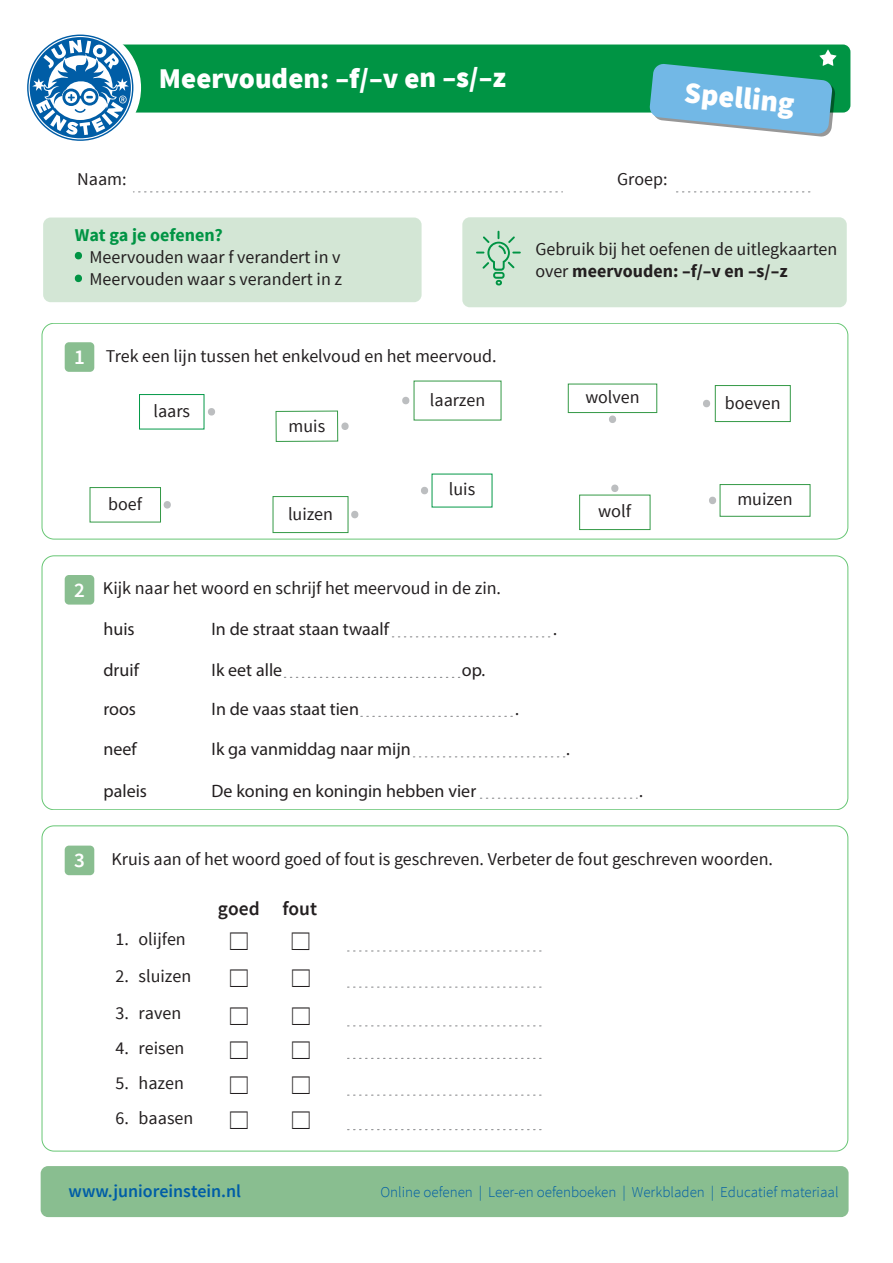
<style>
.page{position:relative;width:893px;height:1263px;background:#fff}
.page>*{position:absolute;margin:0;border:0;box-sizing:border-box;transform-origin:0 0}
.t1{font:900 30px "Source Sans Pro";color:#fff}
.t2{font:900 28.5px "Source Sans Pro";letter-spacing:-.005em;color:#fff}
.t3{font:600 19.5px "Source Sans Pro";color:#231f20}
.t4{font:18px/37.2px "Source Sans Pro";color:#231f20}
.t5{font:18px "Myriad Pro";color:#231f20}
.t6{font:600 18px "Source Sans Pro";color:#005da6}
.t7{font:700 18px "Source Sans Pro";color:#009444}
.t8{font:300 15px "Source Sans Pro";color:#005da6}
.s1{font-weight:700}
.s2{font-weight:600;font-size:21px;color:#fff}
</style>
<div class="page">
<div style="left:41px;top:1166px;width:808px;height:51px;background:#89be90;border-radius:7px"></div>
<div style="left:43px;top:45px;width:807px;height:68px;background:#009444;border-radius:7px"></div>
<div style="left:20px;top:27px;width:121px;height:121px;background:#fff;border-radius:50%"></div>
<svg style="left:27px;top:35px;width:106px;height:106px"></svg>
<svg style="left:133px;top:191px;width:430px;height:1px"></svg>
<svg style="left:676px;top:191px;width:135px;height:1px"></svg>
<svg style="left:649px;top:50px;width:187px;height:87px"></svg>
<div style="left:65px;top:845px;width:29px;height:30px;background:#89be90;border-radius:4px"></div>
<svg style="left:348px;top:950px;width:194px;height:1px"></svg>
<svg style="left:348px;top:986px;width:194px;height:2px"></svg>
<svg style="left:348px;top:1025px;width:194px;height:1px"></svg>
<svg style="left:348px;top:1058px;width:194px;height:1px"></svg>
<svg style="left:348px;top:1094px;width:194px;height:2px"></svg>
<svg style="left:348px;top:1129px;width:194px;height:1px"></svg>
<div style="left:65px;top:342px;width:29px;height:30px;background:#89be90;border-radius:4px"></div>
<div style="left:139px;top:394px;width:65px;height:35px;border:1px solid #049948"></div>
<div style="left:579px;top:495px;width:71px;height:35px;border:1px solid #349946"></div>
<div style="left:276px;top:411px;width:62px;height:31px;border:1px solid #349946"></div>
<div style="left:90px;top:487px;width:71px;height:35px;border:1px solid #349946"></div>
<div style="left:568px;top:384px;width:89px;height:29px;border:1px solid #349946"></div>
<div style="left:720px;top:484px;width:90px;height:33px;border:1px solid #349946"></div>
<div style="left:273px;top:496px;width:75px;height:37px;border:1px solid #349946"></div>
<div style="left:715px;top:385px;width:76px;height:37px;border:1px solid #349946"></div>
<svg style="left:709px;top:497px;width:8px;height:7px"></svg>
<svg style="left:703px;top:400px;width:8px;height:7px"></svg>
<svg style="left:609px;top:416px;width:7px;height:7px"></svg>
<svg style="left:611px;top:484px;width:8px;height:8px"></svg>
<svg style="left:402px;top:397px;width:8px;height:7px"></svg>
<svg style="left:421px;top:487px;width:7px;height:7px"></svg>
<svg style="left:341px;top:422px;width:8px;height:8px"></svg>
<svg style="left:208px;top:408px;width:7px;height:8px"></svg>
<svg style="left:163px;top:501px;width:8px;height:7px"></svg>
<svg style="left:351px;top:511px;width:8px;height:7px"></svg>
<svg style="left:480px;top:798px;width:157px;height:1px"></svg>
<div style="left:65px;top:575px;width:29px;height:30px;background:#89be90;border-radius:4px"></div>
<svg style="left:392px;top:636px;width:159px;height:1px"></svg>
<svg style="left:284px;top:677px;width:177px;height:1px"></svg>
<svg style="left:361px;top:716px;width:152px;height:1px"></svg>
<svg style="left:413px;top:756px;width:152px;height:1px"></svg>
<div style="left:42px;top:323px;width:806px;height:216px;border:1px solid #39b54a;border-radius:12px"></div>
<div style="left:42px;top:556px;width:806px;height:254px;border:1px solid #39b54a;border-radius:12px"></div>
<div style="left:43px;top:218px;width:379px;height:84px;background:#d3e6d5;border-radius:7px"></div>
<div style="left:462px;top:217px;width:385px;height:90px;background:#d3e6d5;border-radius:7px"></div>
<svg style="left:476px;top:231px;width:45px;height:54px"></svg>
<svg style="left:74px;top:252px;width:8px;height:7px"></svg>
<svg style="left:74px;top:275px;width:8px;height:7px"></svg>
<h2 class="t2" style="left:159px;top:60px;width:349px">Meervouden: –f/–v en –s/–z</h2>
<h1 class="t1" style="left:687px;top:73px;width:112px;rotate:6deg">Spelling</h1>
<p class="t4" style="left:77px;top:161px;width:51px">Naam:</p>
<p class="t4" style="left:617px;top:161px;width:52px">Groep:</p>
<p class="t7" style="left:75px;top:224px;width:149px">Wat ga je oefenen?</p>
<p class="t4" style="left:89px;top:247px;width:254px;line-height:21.6px">Meervouden waar f verandert in v<br>Meervouden waar s verandert in z</p>
<p class="t4" style="left:535px;top:239px;width:304px;line-height:21.6px">Gebruik bij het oefenen de uitlegkaarten over <span class="s1">meervouden: –f/–v en –s/–z</span></p>
<p class="t4" style="left:74px;top:337px;width:424px"><span class="s2">1</span> Trek een lijn tussen het enkelvoud en het meervoud.</p>
<p class="t4" style="left:153px;top:392px;width:38px">laars</p>
<p class="t4" style="left:430px;top:382px;width:57px">laarzen</p>
<p class="t4" style="left:108px;top:485px;width:35px">boef</p>
<p class="t4" style="left:289px;top:408px;width:38px">muis</p>
<p class="t4" style="left:288px;top:496px;width:47px">luizen</p>
<p class="t4" style="left:449px;top:470px;width:28px">luis</p>
<p class="t4" style="left:585px;top:379px;width:56px">wolven</p>
<p class="t4" style="left:598px;top:493px;width:35px">wolf</p>
<p class="t4" style="left:74px;top:570px;width:429px"><span class="s2">2</span> Kijk naar het woord en schrijf het meervoud in de zin.</p>
<p class="t5" style="left:103px;top:618px;width:33px">huis</p>
<p class="t5" style="left:211px;top:618px;width:179px">In de straat staan twaalf</p>
<p class="t5" style="left:553px;top:618px;width:5px">.</p>
<p class="t5" style="left:104px;top:659px;width:37px">druif</p>
<p class="t5" style="left:212px;top:659px;width:72px">Ik eet alle</p>
<p class="t5" style="left:462px;top:659px;width:25px">op.</p>
<p class="t5" style="left:104px;top:698px;width:34px">roos</p>
<p class="t5" style="left:212px;top:698px;width:149px">In de vaas staat tien</p>
<p class="t5" style="left:515px;top:698px;width:5px">.</p>
<p class="t5" style="left:104px;top:738px;width:35px">neef</p>
<p class="t5" style="left:212px;top:738px;width:201px">Ik ga vanmiddag naar mijn</p>
<p class="t5" style="left:566px;top:738px;width:5px">.</p>
<p class="t5" style="left:104px;top:780px;width:45px">paleis</p>
<p class="t5" style="left:212px;top:780px;width:266px">De koning en koningin hebben vier</p>
<p class="t5" style="left:639px;top:780px;width:5px">.</p>
<p class="t4" style="left:725px;top:385px;width:57px">boeven</p>
<p class="t4" style="left:737px;top:481px;width:57px">muizen</p>
<p class="t4" style="left:111px;top:841px;width:663px">Kruis aan of het woord goed of fout is geschreven. Verbeter de fout geschreven woorden.</p>
<p class="t4" style="left:115px;top:921px;width:15px;text-align:justify">1.<br>2.<br>3.</p>
<p class="t4" style="left:115px;top:1031px;width:15px;line-height:34.8px;text-align:justify">4.<br>5.<br>6.</p>
<p class="t4" style="left:139px;top:921px;width:54px">olijfen sluizen</p>
<p class="t4" style="left:139px;top:995px;width:44px">raven</p>
<p class="t4" style="left:139px;top:1030px;width:47px">reisen</p>
<p class="t4" style="left:139px;top:1066px;width:56px;line-height:34.3px">hazen baasen</p>
<p class="t3" style="left:218px;top:896px;width:101px">goed fout</p>
<p class="t6" style="left:69px;top:1180px;width:174px">www.junioreinstein.nl</p>
<p class="t8" style="left:380px;top:1183px;width:460px">Online oefenen | Leer-en oefenboeken | Werkbladen | Educatief materiaal</p>
</div>
